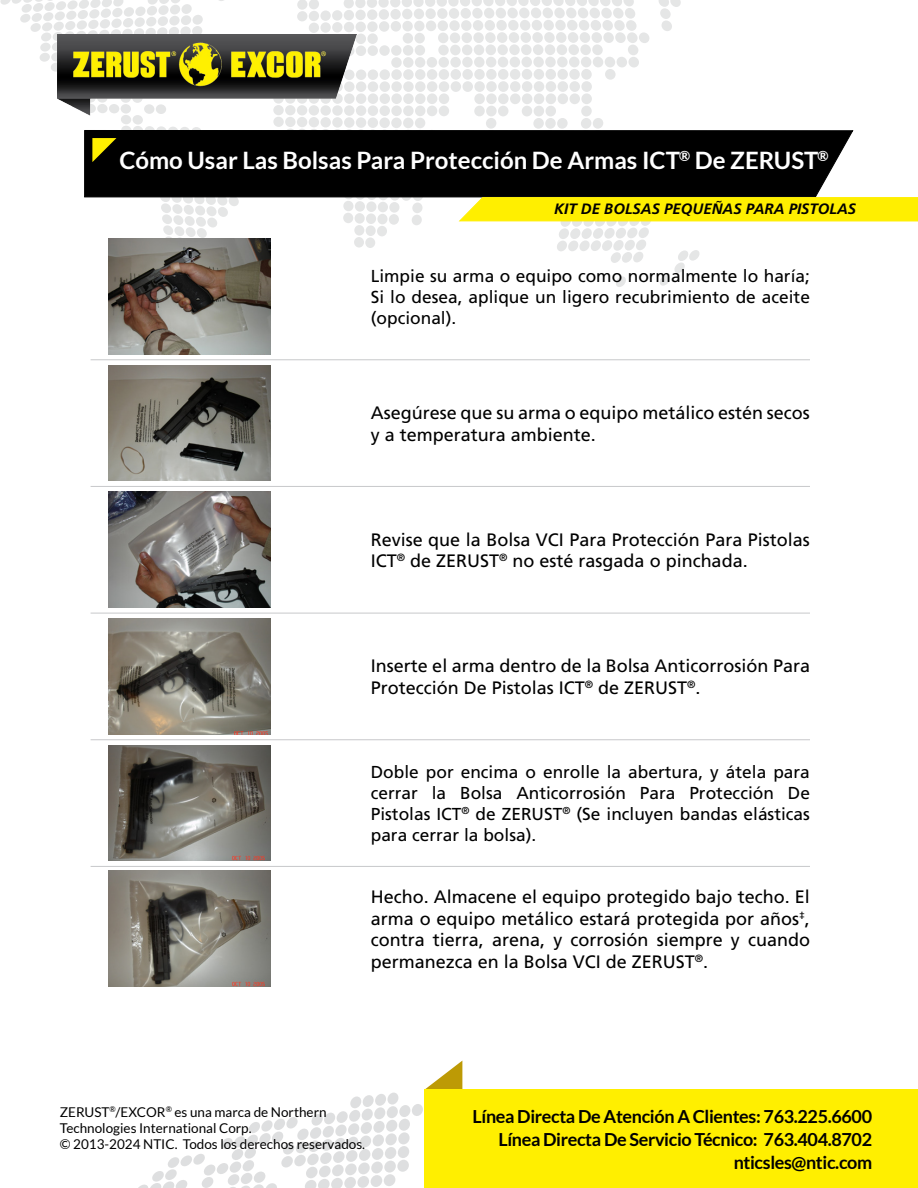
<style>
.page{position:relative;width:918px;height:1188px;background:#fff}
.page>*{position:absolute;margin:0;border:0;box-sizing:border-box;transform-origin:0 0}
.t1{font:700 24px "Lato";color:#fff}
.Text{font:18px/21.6px "Frutiger LT Std";color:#000}
.t2{font:700 18px "Lato";letter-spacing:-.02em;color:#000}
.t3{font:17.25px/20.9px "Frutiger LT Std";color:#000;text-align:justify}
.Subhead_Italic{font:italic 700 15px "Frutiger LT Std";color:#000}
.t4{font:13.5px/16.2px "Lato";color:#000}
</style>
<div class="page">
<svg style="left:138px;top:1092px;width:287px;height:96px"></svg>
<svg style="left:0;top:0;width:700px;height:303px"></svg>
<img style="left:57px;top:35px;width:300px;height:80px">
<div style="left:84px;top:130px;width:770px;height:68px;background:#000"></div>
<svg style="left:92px;top:138px;width:24px;height:24px"></svg>
<svg style="left:425px;top:1061px;width:37px;height:28px"></svg>
<div style="left:425px;top:1089px;width:493px;height:99px;background:#ffef00"></div>
<svg style="left:458px;top:197px;width:460px;height:25px;background:#feef0d"></svg>
<hr style="left:91px;top:359px;width:719px;height:1px;background:#c7c8ca">
<hr style="left:91px;top:486px;width:719px;height:1px;background:#c7c8ca">
<hr style="left:91px;top:613px;width:719px;height:1px;background:#c7c8ca">
<hr style="left:91px;top:739px;width:719px;height:1px;background:#c7c8ca">
<hr style="left:91px;top:866px;width:719px;height:1px;background:#c7c8ca">
<img style="left:108px;top:492px;width:162px;height:116px">
<img style="left:108px;top:239px;width:162px;height:115px">
<img style="left:108px;top:365px;width:162px;height:116px">
<img style="left:108px;top:619px;width:162px;height:115px">
<img style="left:108px;top:745px;width:162px;height:116px">
<img style="left:108px;top:871px;width:162px;height:116px">
<p class="t1" style="left:119px;top:147px;width:711px">Cómo Usar Las Bolsas Para Protección De Armas ICT<sup>®</sup> De ZERUST<sup>®</sup></p>
<p class="Subhead_Italic" style="left:554px;top:200px;width:304px">KIT DE BOLSAS PEQUEÑAS PARA PISTOLAS</p>
<p class="t3" style="left:371px;top:266px;width:441px">Limpie su arma o equipo como normalmente lo haría; Si lo desea, aplique un ligero recubrimiento de aceite (opcional).</p>
<p class="Text" style="left:371px;top:402px;width:441px">Asegúrese que su arma o equipo metálico estén secos y a temperatura ambiente.</p>
<p class="Text" style="left:371px;top:529px;width:441px">Revise que la Bolsa VCI Para Protección Para Pistolas<br>ICT<sup>®</sup> de ZERUST<sup>®</sup> no esté rasgada o pinchada.</p>
<p class="Text" style="left:371px;top:655px;width:441px">Inserte el arma dentro de la Bolsa Anticorrosión Para<br>Protección De Pistolas ICT<sup>®</sup> de ZERUST<sup>®</sup>.</p>
<p class="t3" style="left:371px;top:762px;width:441px">Doble por encima o enrolle la abertura, y átela para cerrar la Bolsa Anticorrosión Para Protección De Pistolas ICT<sup>®</sup> de ZERUST<sup>®</sup> (Se incluyen bandas elásticas para cerrar la bolsa).</p>
<p class="Text" style="left:371px;top:886px;width:441px;text-align:justify">Hecho. Almacene el equipo protegido bajo techo. El arma o equipo metálico estará protegida por años<sup>‡</sup>, contra tierra, arena, y corrosión siempre y cuando permanezca en la Bolsa VCI de ZERUST<sup>®</sup>.</p>
<p class="t4" style="left:60px;top:1104px;width:268px">ZERUST<sup>®</sup>/EXCOR<sup>®</sup> es una marca de Northern<br>Technologies International Corp.</p>
<p class="t4" style="left:60px;top:1136px;width:307px">© 2013-2024 NTIC. Todos los derechos reservados.</p>
<p class="t2" style="left:473px;top:1106px;width:401px">Línea Directa De Atención A Clientes: 763.225.6600</p>
<p class="t2" style="left:498px;top:1129px;width:375px">Línea Directa De Servicio Técnico: 763.404.8702</p>
<p class="t2" style="left:734px;top:1152px;width:140px">nticsles@ntic.com</p>
</div>
